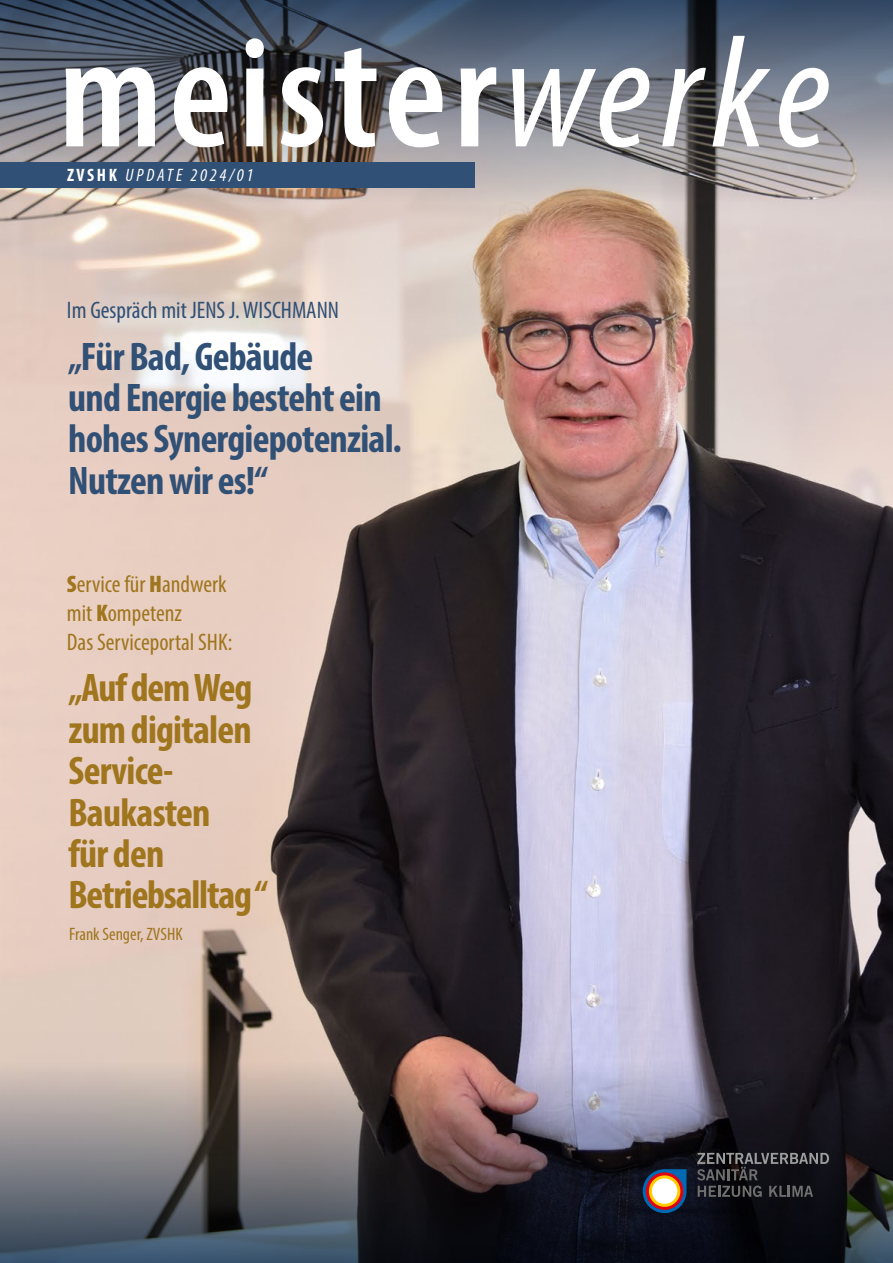
<style>
.page{position:relative;width:893px;height:1263px;background:#fff}
.page>*{position:absolute;margin:0;border:0;box-sizing:border-box;transform-origin:0 0}
.t1{font:600 condensed 159.75px "Myriad Pro";letter-spacing:.04em;color:#fff}
.t2{font:700 condensed 40.05px/41.4px "Myriad Pro";letter-spacing:-.02em;color:#315075}
.t3{font:700 condensed 40.05px/41.4px "Myriad Pro";letter-spacing:-.02em;color:#9f751d}
.t4{font:condensed 24px "Myriad Pro";color:#9f751d}
.t5{font:condensed 24px "Myriad Pro";color:#315075}
.t6{font:italic condensed 18px "Myriad Pro";letter-spacing:.15em;color:#fff}
.t7{font:condensed 18px "Myriad Pro";color:#9f751d}
.s1{font-weight:400;font-style:italic}
.s2{font-weight:700;font-style:normal}
.s3{font-weight:900}
</style>
<div class="page">
<img style="left:0;top:232px;width:893px;height:799px">
<img style="left:0;top:0;width:893px;height:232px">
<img style="left:0;top:1031px;width:893px;height:232px">
<div style="left:0;top:162px;width:475px;height:26px;background:#315075"></div>
<svg style="left:697px;top:1153px;width:132px;height:44px;background:#2d2d32"></svg>
<svg style="left:643px;top:1169px;width:43px;height:44px"></svg>
<svg style="left:646px;top:1172px;width:37px;height:38px"></svg>
<svg style="left:649px;top:1175px;width:31px;height:32px"></svg>
<div style="left:652px;top:1178px;width:25px;height:26px;background:#fff;border-radius:50%"></div>
<p class="t1" style="left:58px;top:-5px;width:772px">meister<span class="s1">werke</span></p>
<p class="t6" style="left:67px;top:164px;width:188px"><span class="s2">ZVSHK</span> UPDATE 2024/01</p>
<p class="t5" style="left:67px;top:295px;width:274px">Im Gespräch mit JENS J. WISCHMANN</p>
<p class="t2" style="left:68px;top:335px;width:335px">„Für Bad, Gebäude<br>und Energie besteht ein hohes Synergiepotenzial.<br>Nutzen wir es!“</p>
<p class="t4" style="left:67px;top:570px;width:161px"><span class="s3">S</span>ervice für <span class="s3">H</span>andwerk</p>
<p class="t4" style="left:67px;top:598px;width:117px">mit <span class="s3">K</span>ompetenz</p>
<p class="t4" style="left:67px;top:627px;width:167px">Das Serviceportal SHK:</p>
<p class="t3" style="left:68px;top:666px;width:201px">„Auf dem Weg zum digitalen<br>Service-<br>Baukasten<br>für den<br>Betriebsalltag “</p>
<p class="t7" style="left:69px;top:923px;width:115px">Frank Senger, ZVSHK</p>
</div>
